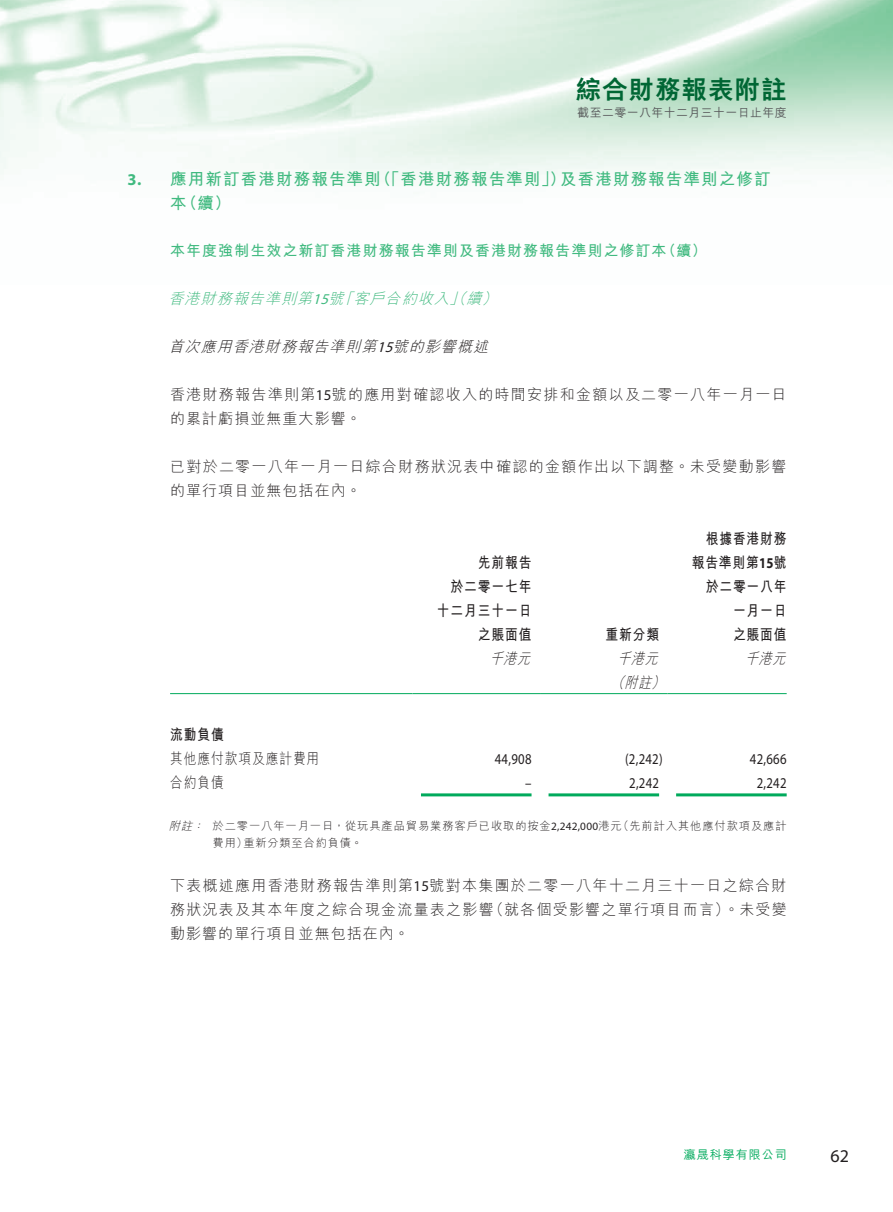
<style>
.page{position:relative;width:893px;height:1212px;background:#fff}
.page>*{position:absolute;margin:0;border:0;box-sizing:border-box;transform-origin:0 0}
.t1{font:800 25.5px "M Hei HK";letter-spacing:.04em;color:#006634}
.t2{font:18px "Myriad Pro";color:#231f20}
.t3{font:700 16.5px "M Hei HK";letter-spacing:.07em;color:#41ba80}
.t4{font:700 16.5px "Myriad Pro";color:#41ba80}
.t5{font:300 15px/24px "M Hei HK";letter-spacing:.085em;color:#231f20}
.t6{font:700 15px/24px "M Hei HK";letter-spacing:.07em;color:#231f20;text-align:right;scale:.85 1}
.t7{font:700 15px "M Hei HK";letter-spacing:.07em;color:#41ba80}
.t8{font:15px "Myriad Pro";letter-spacing:.02em;color:#231f20;scale:.85 1}
.t9{font:italic 300 15px "M Hei HK";color:#41ba80}
.t10{font:italic 300 15px "M Hei HK";color:#231f20}
.t11{font:300 15px "M Hei HK";letter-spacing:.085em;color:#231f20;scale:.85 1}
.t12{font:italic 300 15px "M Hei HK";color:#231f20;scale:.85 1}
.t13{font:italic 15px "Myriad Pro";color:#41ba80}
.t14{font:italic 15px "Myriad Pro";color:#231f20}
.t15{font:500 12px "M Hei HK";letter-spacing:.03em;color:#57585a}
.t16{font:500 12px "M Hei HK";letter-spacing:.08em;color:#00aa5c}
.t17{font:300 11.25px "M Hei HK";letter-spacing:.08em;color:#231f20}
.t18{font:italic 300 11.25px "M Hei HK";color:#231f20}
.s1{font-family:"M Hei HK";font-weight:300}
.s2{font-family:"Myriad Pro";font-weight:400}
.s3{font-family:"Myriad Pro"}
.s4{font-style:italic}
</style>
<div class="page">
<hr style="left:170px;top:693px;width:242px;height:1px;background:#00aa5c">
<hr style="left:412px;top:693px;width:128px;height:1px;background:#00aa5c">
<hr style="left:540px;top:693px;width:128px;height:1px;background:#00aa5c">
<hr style="left:668px;top:693px;width:119px;height:1px;background:#00aa5c">
<hr style="left:421px;top:793px;width:110px;height:3px;background:#00aa5c">
<hr style="left:549px;top:793px;width:110px;height:3px;background:#00aa5c">
<hr style="left:676px;top:793px;width:111px;height:3px;background:#00aa5c">
<p class="t4" style="left:128px;top:168px;width:15px">3.</p>
<h1 class="t1" style="left:575px;top:77px;width:213px">綜合財務報表附註</h1>
<p class="t15" style="left:577px;top:104px;width:211px">截至二零一八年十二月三十一日止年度</p>
<p class="t3" style="left:170px;top:167px;width:212px">應用新訂香港財務報告準則</p>
<p class="t3" style="left:375px;top:167px;width:192px">（「香港財務報告準則」）</p>
<p class="t3" style="left:560px;top:167px;width:212px">及香港財務報告準則之修訂</p>
<p class="t3" style="left:181px;top:191px;width:52px">（續(</p>
<p class="t3" style="left:170px;top:191px;width:18px">本</p>
<p class="t7" style="left:170px;top:239px;width:498px">本年度強制生效之新訂香港財務報告準則及香港財務報告準則之修訂本</p>
<p class="t9" style="left:482px;top:287px;width:22px">(</p>
<p class="t7" style="left:661px;top:239px;width:47px">（續(</p>
<p class="t9" style="left:467px;top:287px;width:22px">續</p>
<p class="t9" style="left:449px;top:287px;width:24px">」（</p>
<p class="t9" style="left:328px;top:287px;width:127px">號客戶合約收入</p>
<p class="t9" style="left:169px;top:287px;width:150px">香港財務報告準則第</p>
<p class="t13" style="left:312px;top:289px;width:48px">15 <span class="s1">「</span></p>
<p class="t10" style="left:169px;top:335px;width:215px">首次應用香港財務報告準則第</p>
<p class="t5" style="left:170px;top:381px;width:618px">香港財務報告準則第<span class="s2">15</span>號的應用對確認收入的時間安排和金額以及二零一八年一月一日的累計虧損並無重大影響。</p>
<p class="t5" style="left:170px;top:453px;width:618px">已對於二零一八年一月一日綜合財務狀況表中確認的金額作出以下調整。未受變動影響的單行項目並無包括在內。</p>
<p class="t10" style="left:393px;top:335px;width:102px">號的影響概述</p>
<p class="t14" style="left:377px;top:337px;width:22px">15</p>
<p class="t6" style="left:170px;top:721px;width:65px">流動負債</p>
<p class="t11" style="left:170px;top:748px;width:177px">其他應付款項及應計費用</p>
<p class="t11" style="left:170px;top:772px;width:65px">合約負債</p>
<p class="t6" style="left:437px;top:549px;width:113px">先前報告<br>於二零一七年十二月三十一日</p>
<p class="t6" style="left:478px;top:621px;width:65px">之賬面值</p>
<p class="t12" style="left:490px;top:647px;width:55px">千港元</p>
<p class="t6" style="left:605px;top:621px;width:65px">重新分類</p>
<p class="t12" style="left:617px;top:647px;width:55px">千港元</p>
<p class="t6" style="left:692px;top:525px;width:113px">根據香港財務報告準則第<span class="s3">15</span>號於二零一八年一月一日<br>之賬面值</p>
<p class="t12" style="left:745px;top:647px;width:55px">千港元</p>
<p class="t12" style="left:611px;top:671px;width:23px">（</p>
<p class="t12" style="left:651px;top:671px;width:23px">(</p>
<p class="t12" style="left:624px;top:671px;width:39px">附註</p>
<p class="t8" style="left:495px;top:750px;width:45px">44,908</p>
<p class="t8" style="left:625px;top:750px;width:46px">)2,242(</p>
<p class="t8" style="left:750px;top:750px;width:45px">42,666</p>
<p class="t8" style="left:525px;top:774px;width:9px">–</p>
<p class="t8" style="left:629px;top:774px;width:37px">2,242</p>
<p class="t8" style="left:757px;top:774px;width:37px">2,242</p>
<p class="t17" style="left:618px;top:818px;width:170px">（先前計入其他應付款項及應計</p>
<p class="t18" style="left:169px;top:818px;width:29px">附註</p>
<p class="t17" style="left:192px;top:818px;width:431px"><span class="s4">：</span>於二零一八年一月一日，從玩具產品貿易業務客戶已收取的按金<span class="s2">2,242,000</span>港元</p>
<p class="t17" style="left:213px;top:835px;width:36px">費用）</p>
<p class="t5" style="left:170px;top:873px;width:618px;text-align:right">下表概述應用香港財務報告準則第<span class="s2">15</span>號對本集團於二零一八年十二月三十一日之綜合財（就各個受影響之單行項目而言）。未受變</p>
<p class="t17" style="left:243px;top:835px;width:121px">重新分類至合約負債。</p>
<p class="t5" style="left:170px;top:897px;width:325px">務狀況表及其本年度之綜合現金流量表之影響動影響的單行項目並無包括在內。</p>
<p class="t16" style="left:684px;top:1146px;width:104px">瀛晟科學有限公司</p>
<p class="t2" style="left:831px;top:1145px;width:20px">62</p>
</div>
